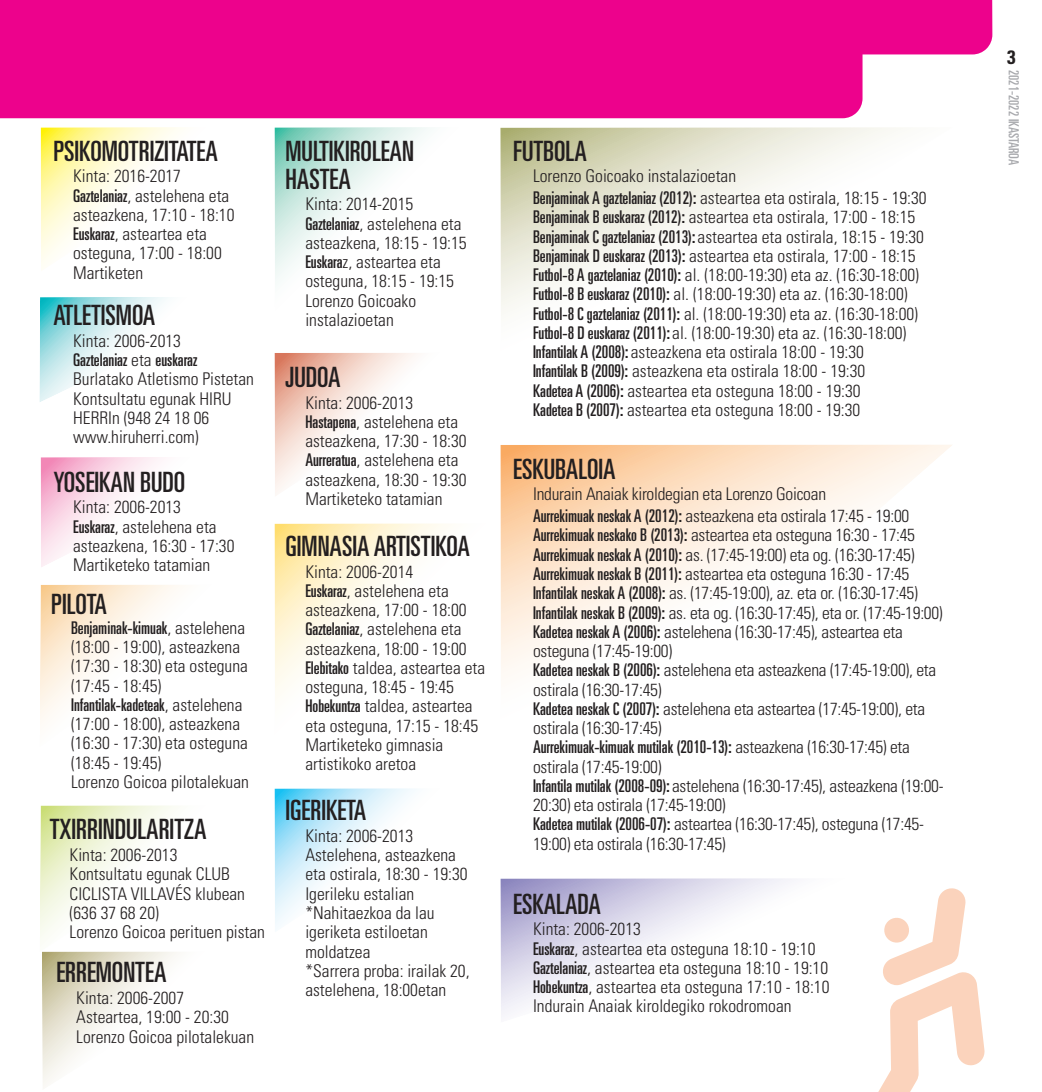
<style>
.page{position:relative;width:1042px;height:1092px;background:#fff}
.page>*{position:absolute;margin:0;border:0;box-sizing:border-box;transform-origin:0 0}
.t1{font:ultra-condensed 28px/28px "Univers";color:#231f20}
.t2{font:700 condensed 19.25px "Univers";color:#231f20}
.t3{font:300 condensed 17.5px/19.2px "Univers";color:#231f20}
.t4{font:ultra-condensed 14px "Univers";color:#a8a9ad}
.s1{font-weight:400;font-stretch:ultra-condensed}
</style>
<div class="page">
<svg style="left:274px;top:127px;width:153px;height:153px"></svg>
<svg style="left:274px;top:788px;width:139px;height:139px"></svg>
<svg style="left:500px;top:127px;width:399px;height:187px"></svg>
<svg style="left:500px;top:878px;width:292px;height:137px"></svg>
<svg style="left:500px;top:445px;width:452px;height:229px"></svg>
<svg style="left:42px;top:952px;width:135px;height:134px"></svg>
<svg style="left:274px;top:353px;width:142px;height:141px"></svg>
<svg style="left:274px;top:523px;width:172px;height:172px"></svg>
<svg style="left:40px;top:457px;width:120px;height:110px"></svg>
<svg style="left:40px;top:585px;width:138px;height:138px"></svg>
<svg style="left:40px;top:805px;width:134px;height:147px"></svg>
<svg style="left:39px;top:297px;width:126px;height:105px"></svg>
<svg style="left:879px;top:888px;width:105px;height:203px"></svg>
<svg style="left:0;top:0;width:992px;height:118px;background:#ee1494"></svg>
<svg style="left:40px;top:127px;width:139px;height:139px"></svg>
<h1 class="t1" style="left:53px;top:139px;width:166px">PSIKOMOTRIZITATEA</h1>
<p class="t3" style="left:73px;top:168px;width:163px">Kinta: 2016-2017<br><span class="s1">Gaztelaniaz</span>, astelehena eta asteazkena, 17:10 - 18:10<br><span class="s1">Euskaraz</span>, asteartea eta osteguna, 17:00 - 18:00<br>Martiketen</p>
<h1 class="t1" style="left:53px;top:303px;width:104px">ATLETISMOA</h1>
<p class="t3" style="left:73px;top:332px;width:182px">Kinta: 2006-2013<br><span class="s1">Gaztelaniaz</span> eta <span class="s1">euskaraz<br></span>Burlatako Atletismo Pistetan<br>Kontsultatu egunak HIRU<br>HERRIn (948 24 18 06 www.hiruherri.com)</p>
<h1 class="t1" style="left:53px;top:470px;width:133px">YOSEIKAN BUDO</h1>
<p class="t3" style="left:73px;top:499px;width:163px">Kinta: 2006-2013<br><span class="s1">Euskaraz</span>, astelehena eta asteazkena, 16:30 - 17:30<br>Martiketeko tatamian</p>
<h1 class="t1" style="left:51px;top:593px;width:57px">PILOTA</h1>
<p class="t3" style="left:71px;top:619px;width:179px"><span class="s1">Benjaminak-kimuak</span>, astelehena (18:00 - 19:00), asteazkena (17:30 - 18:30) eta osteguna (17:45 - 18:45)<br><span class="s1">Infantilak-kadeteak</span>, astelehena (17:00 - 18:00), asteazkena (16:30 - 17:30) eta osteguna (18:45 - 19:45)<br>Lorenzo Goicoa pilotalekuan</p>
<h1 class="t1" style="left:50px;top:817px;width:158px">TXIRRINDULARITZA</h1>
<p class="t3" style="left:70px;top:846px;width:197px">Kinta: 2006-2013<br>Kontsultatu egunak CLUB<br>CICLISTA VILLAVÉS klubean (636 37 68 20)<br>Lorenzo Goicoa perituen pistan</p>
<h1 class="t1" style="left:56px;top:960px;width:111px">ERREMONTEA</h1>
<p class="t3" style="left:76px;top:989px;width:179px">Kinta: 2006-2007<br>Asteartea, 19:00 - 20:30<br>Lorenzo Goicoa pilotalekuan</p>
<h1 class="t1" style="left:285px;top:139px;width:130px">MULTIKIROLEAN<br>HASTEA</h1>
<p class="t3" style="left:305px;top:196px;width:163px">Kinta: 2014-2015<br><span class="s1">Gaztelaniaz</span>, astelehena eta asteazkena, 18:15 - 19:15<br><span class="s1">Euskara</span>z, asteartea eta osteguna, 18:15 - 19:15<br>Lorenzo Goicoako instalazioetan</p>
<h1 class="t1" style="left:285px;top:365px;width:56px">JUDOA</h1>
<p class="t3" style="left:305px;top:394px;width:163px">Kinta: 2006-2013<br><span class="s1">Hastapena</span>, astelehena eta asteazkena, 17:30 - 18:30<br><span class="s1">Aurreratua</span>, astelehena eta asteazkena, 18:30 - 19:30<br>Martiketeko tatamian</p>
<h1 class="t1" style="left:285px;top:534px;width:186px">GIMNASIA ARTISTIKOA</h1>
<p class="t3" style="left:305px;top:563px;width:181px">Kinta: 2006-2014<br><span class="s1">Euskaraz</span>, astelehena eta asteazkena, 17:00 - 18:00<br><span class="s1">Gaztelaniaz</span>, astelehena eta asteazkena, 18:00 - 19:00<br><span class="s1">Elebitako</span> taldea, asteartea eta osteguna, 18:45 - 19:45<br><span class="s1">Hobekuntza</span> taldea, asteartea eta osteguna, 17:15 - 18:45<br>Martiketeko gimnasia artistikoko aretoa</p>
<h1 class="t1" style="left:285px;top:798px;width:82px">IGERIKETA</h1>
<p class="t3" style="left:305px;top:827px;width:166px">Kinta: 2006-2013<br>Astelehena, asteazkena eta ostirala, 18:30 - 19:30<br>Igerileku estalian *Nahitaezkoa da lau igeriketa estiloetan moldatzea<br>*Sarrera proba: irailak 20, astelehena, 18:00etan</p>
<h1 class="t1" style="left:513px;top:139px;width:75px">FUTBOLA</h1>
<p class="t3" style="left:533px;top:167px;width:395px;line-height:21.7px">Lorenzo Goicoako instalazioetan<br><span class="s1">Benjaminak A gaztelaniaz (2012):</span> asteartea eta ostirala, 18:15 - 19:30</p>
<p class="t3" style="left:533px;top:209px;width:392px"><span class="s1">Benjaminak B euskaraz (2012):</span> asteartea eta ostirala, 17:00 - 18:15<br><span class="s1">Benjaminak C gaztelaniaz (2013):</span> asteartea eta ostirala, 18:15 - 19:30<br><span class="s1">Benjaminak D euskaraz (2013):</span> asteartea eta ostirala, 17:00 - 18:15<br><span class="s1">Futbol-8 A gaztelaniaz (2010):</span> al. (18:00-19:30) eta az. (16:30-18:00)<br><span class="s1">Futbol-8 B euskaraz (2010):</span> al. (18:00-19:30) eta az. (16:30-18:00)<br><span class="s1">Futbol-8 C gaztelaniaz (2011):</span> al. (18:00-19:30) eta az. (16:30-18:00)<br><span class="s1">Futbol-8 D euskaraz (2011):</span> al. (18:00-19:30) eta az. (16:30-18:00)<br><span class="s1">Infantilak A (2008):</span> asteazkena eta ostirala 18:00 - 19:30<br><span class="s1">Infantilak B (2009):</span> asteazkena eta ostirala 18:00 - 19:30<br><span class="s1">Kadetea A (2006):</span> asteartea eta osteguna 18:00 - 19:30<br><span class="s1">Kadetea B (2007):</span> asteartea eta osteguna 18:00 - 19:30</p>
<h1 class="t1" style="left:513px;top:457px;width:104px">ESKUBALOIA</h1>
<p class="t3" style="left:533px;top:485px;width:378px;line-height:21.7px">Indurain Anaiak kiroldegian eta Lorenzo Goicoan<br><span class="s1">Aurrekimuak neskak A (2012):</span> asteazkena eta ostirala 17:45 - 19:00</p>
<p class="t3" style="left:533px;top:527px;width:412px"><span class="s1">Aurrekimuak neskako B (2013):</span> asteartea eta osteguna 16:30 - 17:45<br><span class="s1">Aurrekimuak neskak A (2010):</span> as. (17:45-19:00) eta og. (16:30-17:45)<br><span class="s1">Aurrekimuak neskak B (2011):</span> asteartea eta osteguna 16:30 - 17:45<br><span class="s1">Infantilak neskak A (2008):</span> as. (17:45-19:00), az. eta or. (16:30-17:45)<br><span class="s1">Infantilak neskak B (2009):</span> as. eta og. (16:30-17:45), eta or. (17:45-19:00)<br><span class="s1">Kadetea neskak A (2006):</span> astelehena (16:30-17:45), asteartea eta osteguna (17:45-19:00)<br><span class="s1">Kadetea neskak B (2006):</span> astelehena eta asteazkena (17:45-19:00), eta ostirala (16:30-17:45)<br><span class="s1">Kadetea neskak C (2007):</span> astelehena eta asteartea (17:45-19:00), eta ostirala (16:30-17:45)<br><span class="s1">Aurrekimuak-kimuak mutilak (2010-13):</span> asteazkena (16:30-17:45) eta ostirala (17:45-19:00)<br><span class="s1">Infantila mutilak (2008-09):</span> astelehena (16:30-17:45), asteazkena (19:00- 20:30) eta ostirala (17:45-19:00)<br><span class="s1">Kadetea mutilak (2006-07):</span> asteartea (16:30-17:45), osteguna (17:45- 19:00) eta ostirala (16:30-17:45)</p>
<h1 class="t1" style="left:513px;top:892px;width:89px">ESKALADA</h1>
<p class="t3" style="left:533px;top:921px;width:298px">Kinta: 2006-2013<br><span class="s1">Euskaraz</span>, asteartea eta osteguna 18:10 - 19:10<br><span class="s1">Gaztelaniaz</span>, asteartea eta osteguna 18:10 - 19:10<br><span class="s1">Hobekuntza</span>, asteartea eta osteguna 17:10 - 18:10<br>Indurain Anaiak kiroldegiko rokodromoan</p>
<p class="t2" style="left:1007px;top:50px;width:10px">3</p>
<p class="t4" style="left:1019px;top:70px;width:96px;rotate:90deg">2021-2022 IKASTAROA</p>
</div>
